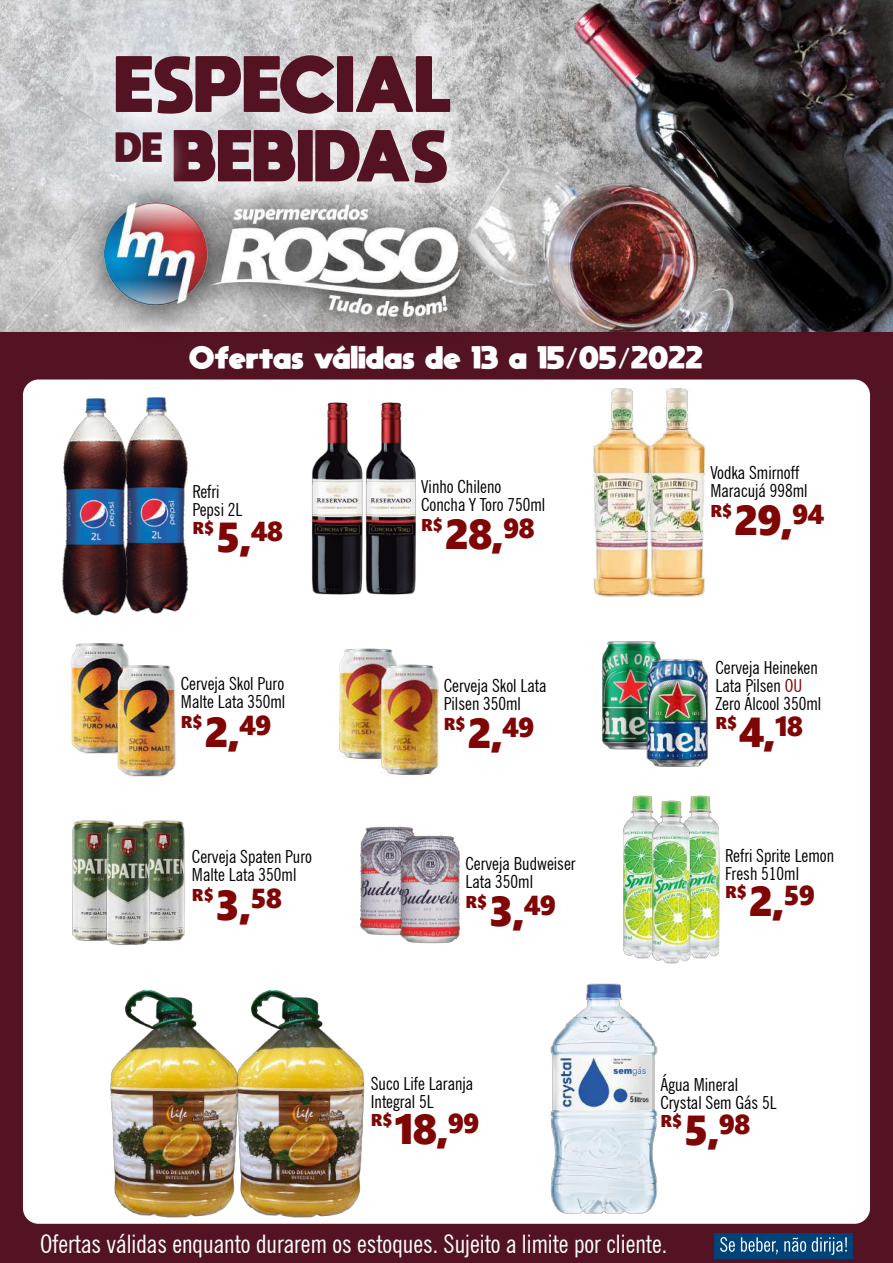
<style>
.page{position:relative;width:893px;height:1263px;background:#fff}
.page>*{position:absolute;margin:0;border:0;box-sizing:border-box;transform-origin:0 0}
.t1{font:800 55.8px "moon get";letter-spacing:.02em;color:#541322}
.t2{font:800 51.3px "moon get";letter-spacing:.02em;color:#541322}
.t3{font:41.85px "Segoe UI Black";color:#800606}
.t4{font:condensed 25.5px "News Gothic BT";color:#fff}
.t5{font:800 22.35px "moon get";letter-spacing:.015em;color:#fff;scale:1.04 1}
.t6{font:condensed 18px/18px "News Gothic BT";color:#030004}
.t7{font:17.1px "Segoe UI Black";color:#800606}
.s1{color:#800606}
</style>
<div class="page">
<img style="left:0;top:0;width:893px;height:333px">
<div style="left:0;top:333px;width:893px;height:48px;background:#541322"></div>
<div style="left:0;top:338px;width:893px;height:925px;background:#541322"></div>
<img style="left:63px;top:160px;width:446px;height:173px">
<img style="left:104px;top:206px;width:356px;height:110px">
<div style="left:714px;top:1233px;width:139px;height:26px;background:#004379"></div>
<svg style="left:720px;top:1237px;width:15px;height:15px"></svg>
<svg style="left:741px;top:1237px;width:37px;height:17px"></svg>
<svg style="left:784px;top:1237px;width:22px;height:15px"></svg>
<svg style="left:812px;top:1237px;width:35px;height:18px"></svg>
<div style="left:23px;top:379px;width:847px;height:845px;background:#fff;border-radius:16px"></div>
<img style="left:104px;top:39px;width:408px;height:127px">
<img style="left:162px;top:113px;width:320px;height:121px">
<img style="left:104px;top:118px;width:92px;height:88px">
<img style="left:241px;top:990px;width:124px;height:228px">
<img style="left:110px;top:990px;width:131px;height:228px">
<img style="left:128px;top:397px;width:60px;height:217px">
<img style="left:62px;top:398px;width:66px;height:218px">
<img style="left:690px;top:795px;width:30px;height:164px">
<img style="left:622px;top:795px;width:30px;height:164px">
<img style="left:648px;top:799px;width:47px;height:164px">
<img style="left:360px;top:826px;width:54px;height:109px">
<img style="left:401px;top:834px;width:58px;height:110px">
<img style="left:71px;top:643px;width:58px;height:111px">
<img style="left:116px;top:663px;width:60px;height:114px">
<img style="left:72px;top:820px;width:41px;height:121px">
<img style="left:144px;top:820px;width:41px;height:121px">
<img style="left:104px;top:822px;width:49px;height:124px">
<img style="left:550px;top:983px;width:108px;height:231px">
<img style="left:391px;top:402px;width:25px;height:193px">
<img style="left:311px;top:402px;width:80px;height:193px">
<img style="left:593px;top:388px;width:55px;height:209px">
<img style="left:648px;top:388px;width:57px;height:209px">
<img style="left:339px;top:648px;width:58px;height:112px">
<img style="left:379px;top:663px;width:60px;height:113px">
<img style="left:602px;top:641px;width:59px;height:108px">
<img style="left:644px;top:659px;width:64px;height:108px">
<h1 class="t1" style="left:116px;top:49px;width:338px">ESPECIAL</h1>
<h2 class="t2" style="left:116px;top:123px;width:334px"><sup>DE</sup> BEBIDAS</h2>
<p class="t5" style="left:190px;top:343px;width:495px">Ofertas válidas de 13 a 15/05/2022</p>
<p class="t6" style="left:192px;top:482px;width:52px">Refri<br>Pepsi 2L</p>
<p class="t7" style="left:192px;top:516px;width:23px">R$</p>
<h3 class="t3" style="left:216px;top:507px;width:69px">5,<sup>48</sup></h3>
<p class="t6" style="left:421px;top:478px;width:126px">Vinho Chileno<br>Concha Y Toro 750ml</p>
<p class="t7" style="left:421px;top:513px;width:23px">R$</p>
<h3 class="t3" style="left:445px;top:504px;width:92px">28,<sup>98</sup></h3>
<p class="t6" style="left:710px;top:463px;width:99px">Vodka Smirnoff<br>Maracujá 998ml</p>
<p class="t7" style="left:710px;top:498px;width:23px">R$</p>
<h3 class="t3" style="left:734px;top:490px;width:92px">29,<sup>94</sup></h3>
<p class="t6" style="left:181px;top:675px;width:106px">Cerveja Skol Puro<br>Malte Lata 350ml</p>
<p class="t7" style="left:181px;top:710px;width:23px">R$</p>
<h3 class="t3" style="left:204px;top:701px;width:69px">2,<sup>49</sup></h3>
<p class="t6" style="left:192px;top:848px;width:121px">Cerveja Spaten Puro<br>Malte Lata 350ml</p>
<p class="t7" style="left:192px;top:883px;width:23px">R$</p>
<h3 class="t3" style="left:215px;top:874px;width:68px">3,<sup>58</sup></h3>
<p class="t6" style="left:444px;top:676px;width:104px">Cerveja Skol Lata<br>Pilsen 350ml</p>
<p class="t7" style="left:444px;top:711px;width:23px">R$</p>
<h3 class="t3" style="left:467px;top:703px;width:69px">2,<sup>49</sup></h3>
<p class="t6" style="left:465px;top:854px;width:112px">Cerveja Budweiser<br>Lata 350ml</p>
<p class="t7" style="left:465px;top:889px;width:23px">R$</p>
<h3 class="t3" style="left:489px;top:881px;width:69px">3,<sup>49</sup></h3>
<p class="t6" style="left:715px;top:659px;width:107px">Cerveja Heineken<br>Lata Pilsen <span class="s1">OU<br></span>Zero Álcool 350ml</p>
<p class="t7" style="left:715px;top:710px;width:23px">R$</p>
<h3 class="t3" style="left:739px;top:702px;width:66px">4,<sup>18</sup></h3>
<p class="t6" style="left:725px;top:846px;width:111px">Refri Sprite Lemon<br>Fresh 510ml</p>
<p class="t7" style="left:725px;top:879px;width:23px">R$</p>
<h3 class="t3" style="left:748px;top:871px;width:68px">2,<sup>59</sup></h3>
<p class="t6" style="left:371px;top:1074px;width:104px">Suco Life Laranja<br>Integral 5L</p>
<p class="t7" style="left:371px;top:1108px;width:23px">R$</p>
<h3 class="t3" style="left:394px;top:1099px;width:87px">18,<sup>99</sup></h3>
<p class="t6" style="left:661px;top:1075px;width:118px">Água Mineral<br>Crystal Sem Gás 5L</p>
<p class="t7" style="left:661px;top:1108px;width:23px">R$</p>
<h3 class="t3" style="left:684px;top:1100px;width:68px">5,<sup>98</sup></h3>
<h3 class="t4" style="left:40px;top:1228px;width:629px">Ofertas válidas enquanto durarem os estoques. Sujeito a limite por cliente.</h3>
</div>
